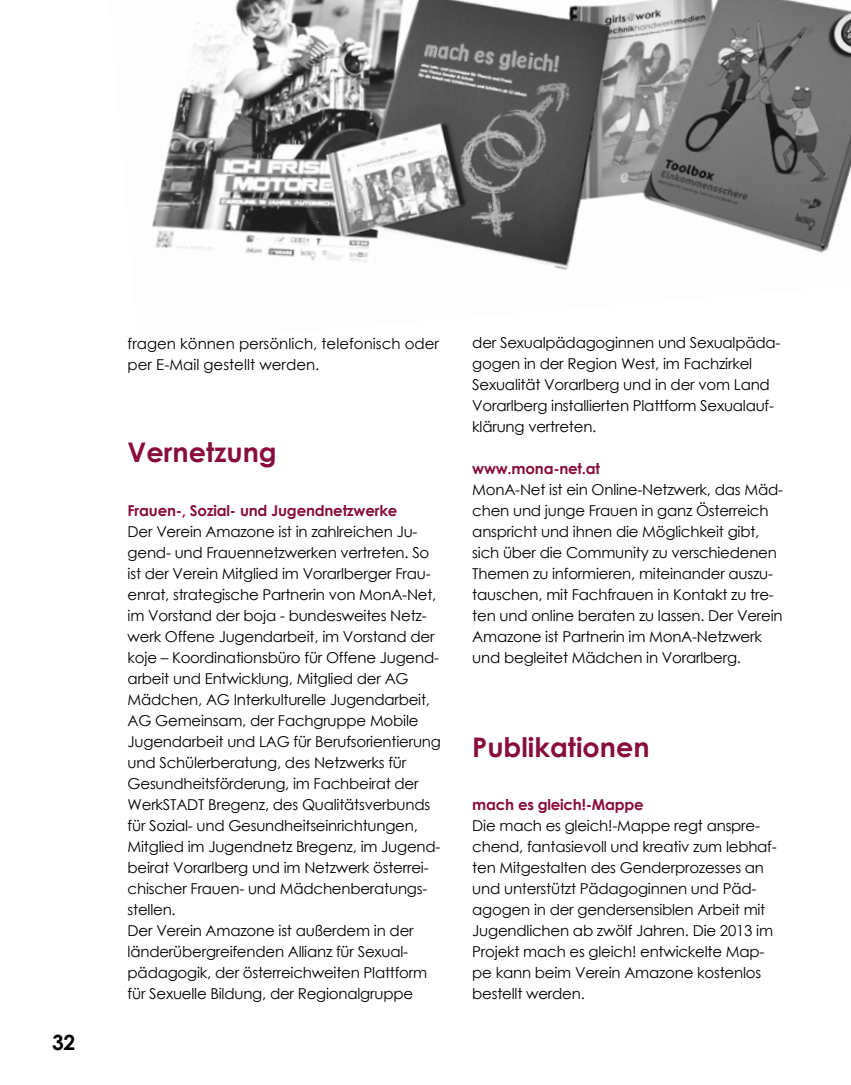
<style>
.page{position:relative;width:851px;height:1085px;background:#fff}
.page>*{position:absolute;margin:0;border:0;box-sizing:border-box;transform-origin:0 0}
.t1{font:700 27px "Century Gothic";color:#880d3c}
.t2{font:700 21px "Century Gothic";color:#000}
.t3{font:15px/21px "Century Gothic";letter-spacing:-.015em;color:#000}
.t4{font:700 15px "Century Gothic";letter-spacing:-.015em;color:#880d3c}
</style>
<div class="page">
<img style="left:152px;top:0;width:698px;height:270px">
<h2 class="t2" style="left:52px;top:1026px;width:25px">32</h2>
<p class="t3" style="left:128px;top:333px;width:313px">fragen können persönlich, telefonisch oder per E-Mail gestellt werden.</p>
<h1 class="t1" style="left:128px;top:432px;width:151px">Vernetzung</h1>
<p class="t4" style="left:128px;top:499px;width:271px">Frauen-, Sozial- und Jugendnetzwerke</p>
<p class="t3" style="left:128px;top:520px;width:315px">Der Verein Amazone ist in zahlreichen Ju&shy;gend- und Frauennetzwerken vertreten. So ist der Verein Mitglied im Vorarlberger Frau&shy;enrat, strategische Partnerin von MonA-Net, im Vorstand der boja - bundesweites Netz&shy;werk Offene Jugendarbeit, im Vorstand der koje – Koordinationsbüro für Offene Jugend&shy;arbeit und Entwicklung, Mitglied der AG Mädchen, AG Interkulturelle Jugendarbeit, AG Gemeinsam, der Fachgruppe Mobile Jugendarbeit und LAG für Berufsorientierung und Schülerberatung, des Netzwerks für Gesundheitsförderung, im Fachbeirat der WerkSTADT Bregenz, des Qualitätsverbunds für Sozial- und Gesundheitseinrichtungen, Mitglied im Jugendnetz Bregenz, im Jugend&shy;beirat Vorarlberg und im Netzwerk österrei&shy;chischer Frauen- und Mädchenberatungs&shy;stellen.<br>Der Verein Amazone ist außerdem in der länderübergreifenden Allianz für Sexual&shy;pädagogik, der österreichweiten Plattform für Sexuelle Bildung, der Regionalgruppe</p>
<p class="t3" style="left:472px;top:332px;width:309px">der Sexualpädagoginnen und Sexualpäda&shy;gogen in der Region West, im Fachzirkel Sexualität Vorarlberg und in der vom Land Vorarlberg installierten Plattform Sexualauf&shy;klärung vertreten.</p>
<p class="t4" style="left:472px;top:457px;width:129px">www.mona-net.at</p>
<p class="t3" style="left:472px;top:479px;width:312px">MonA-Net ist ein Online-Netzwerk, das Mäd&shy;chen und junge Frauen in ganz Österreich anspricht und ihnen die Möglichkeit gibt, sich über die Community zu verschiedenen Themen zu informieren, miteinander auszu&shy;tauschen, mit Fachfrauen in Kontakt zu tre&shy;ten und online beraten zu lassen. Der Verein Amazone ist Partnerin im MonA-Netzwerk und begleitet Mädchen in Vorarlberg.</p>
<h1 class="t1" style="left:472px;top:726px;width:179px">Publikationen</h1>
<p class="t4" style="left:472px;top:793px;width:173px">mach es gleich!-Mappe</p>
<p class="t3" style="left:472px;top:815px;width:306px">Die mach es gleich!-Mappe regt anspre&shy;chend, fantasievoll und kreativ zum lebhaf&shy;ten Mitgestalten des Genderprozesses an und unterstützt Pädagoginnen und Päd&shy;agogen in der gendersensiblen Arbeit mit Jugendlichen ab zwölf Jahren. Die 2013 im Projekt mach es gleich! entwickelte Map&shy;pe kann beim Verein Amazone kostenlos bestellt werden.</p>
</div>
